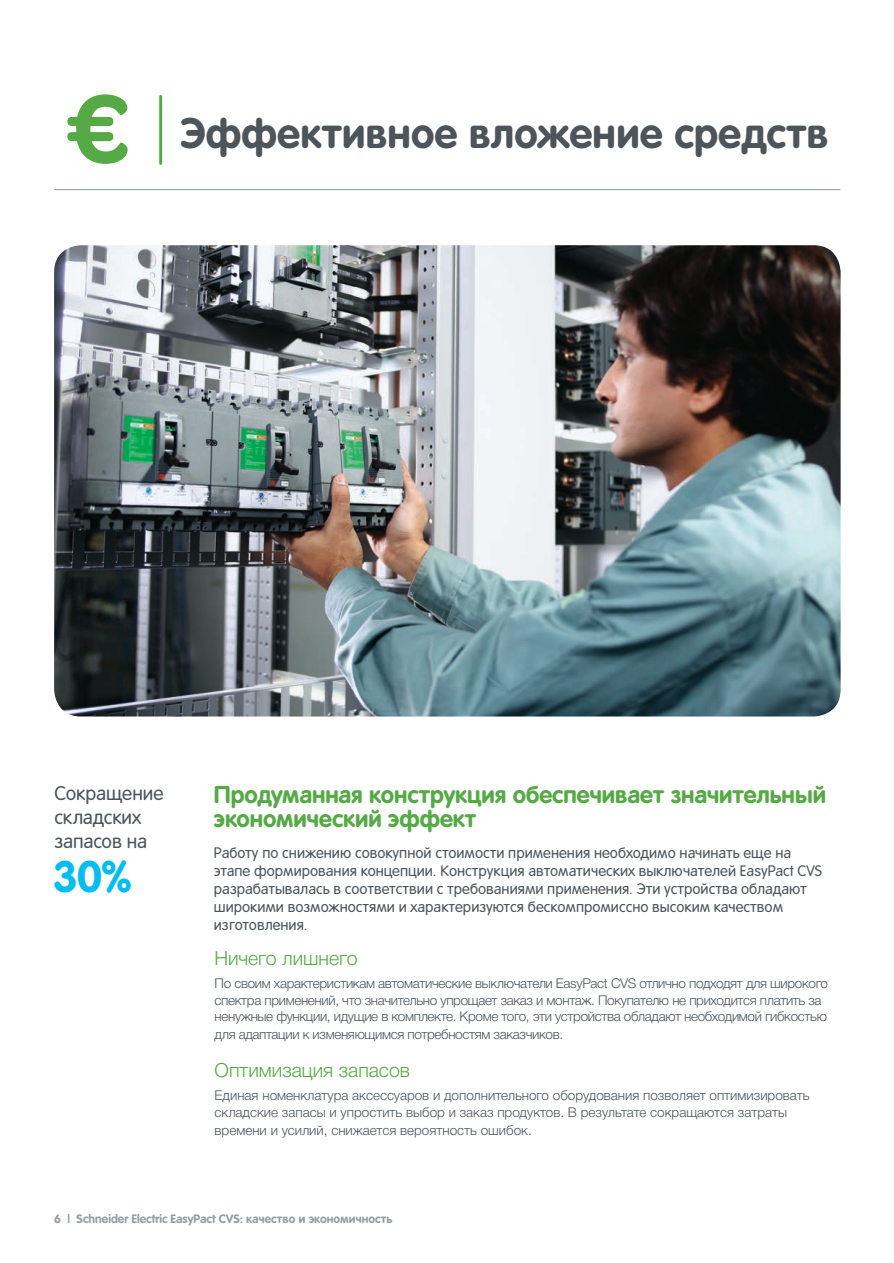
<style>
.page{position:relative;width:894px;height:1263px;background:#fff}
.page>*{position:absolute;margin:0;border:0;box-sizing:border-box;transform-origin:0 0}
.t1{font:700 43.5px "Rotonda";color:#01bdf2}
.t2{font:700 42px "Rotonda";letter-spacing:.01em;color:#4d545a}
.t3{font:700 24px/24px "Rotonda";color:#56aa46}
.t4{font:300 19.5px "Helvetica Neue Cyr";color:#56aa46}
.t5{font:19.5px/24px "Rotonda";letter-spacing:-.005em;color:#4d545a}
.t6{font:15px/18px "Rotonda";color:#4d545a}
.t7{font:300 13.5px/16.5px "Helvetica Neue Cyr";letter-spacing:-.025em;color:#4d545a}
.t8{font:300 13.5px/16.5px "Helvetica Neue Cyr";color:#4d545a}
.t9{font:700 12px "Rotonda";color:#959ea4}
</style>
<div class="page">
<img style="left:54px;top:245px;width:786px;height:472px">
<svg style="left:67px;top:94px;width:61px;height:70px"></svg>
<hr style="left:54px;top:189px;width:785px;height:1px;background:#959ea4">
<hr style="left:159px;top:96px;width:3px;height:67px;background:#56aa46">
<h2 class="t2" style="left:180px;top:116px;width:650px">Эффективное вложение средств</h2>
<h3 class="t5" style="left:54px;top:783px;width:110px">Сокращение складских запасов на</h3>
<h1 class="t1" style="left:53px;top:858px;width:81px">30%</h1>
<h3 class="t3" style="left:214px;top:784px;width:613px">Продуманная конструкция обеспечивает значительный экономический эффект</h3>
<p class="t6" style="left:214px;top:845px;width:609px">Работу по снижению совокупной стоимости применения необходимо начинать еще на этапе формирования концепции. Конструкция автоматических выключателей EasyPact CVS разрабатывалась в соответствии с требованиями применения. Эти устройства обладают широкими возможностями и характеризуются бескомпромиссно высоким качеством изготовления.</p>
<h3 class="t4" style="left:214px;top:951px;width:144px">Ничего лишнего</h3>
<p class="t7" style="left:214px;top:976px;width:614px">По своим характеристикам автоматические выключатели EasyPact CVS отлично подходят для широкого спектра применений, что значительно упрощает заказ и монтаж. Покупателю не приходится платить за ненужные функции, идущие в комплекте. Кроме того, эти устройства обладают необходимой гибкостью</p>
<p class="t7" style="left:214px;top:1027px;width:350px">для адаптации к изменяющимся потребностям заказчиков.</p>
<h3 class="t4" style="left:214px;top:1063px;width:197px">Оптимизация запасов</h3>
<p class="t8" style="left:214px;top:1088px;width:596px">Единая номенклатура аксессуаров и дополнительного оборудования позволяет оптимизировать складские запасы и упростить выбор и заказ продуктов. В результате сокращаются затраты</p>
<p class="t8" style="left:214px;top:1123px;width:318px">времени и усилий, снижается вероятность ошибок.</p>
<p class="t9" style="left:54px;top:1214px;width:340px">6 | Schneider Electric EasyPact CVS: качество и экономичность</p>
</div>
